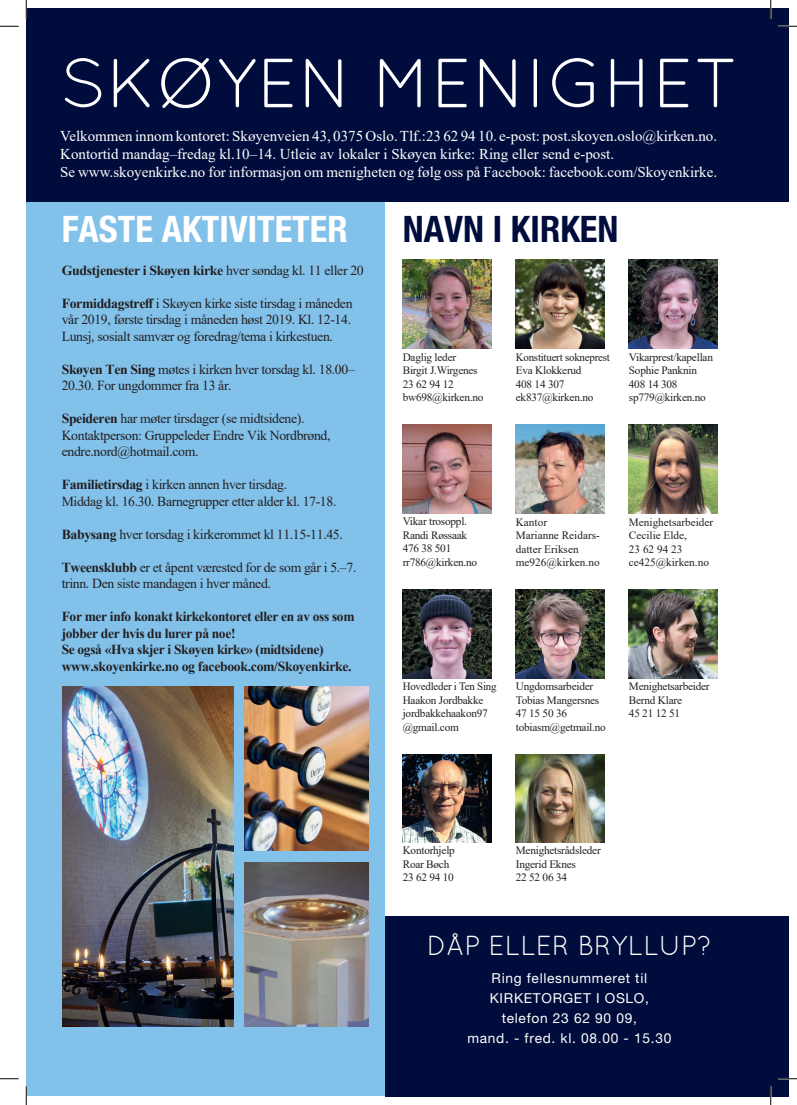
<style>
.page{position:relative;width:797px;height:1105px;background:#fff}
.page>*{position:absolute;margin:0;border:0;box-sizing:border-box;transform-origin:0 0}
.t1{font:69.38px "Quicksand";color:#fff}
.t2{font:700 condensed 36.5px "Helvetica Neue LT Std";color:#fff}
.t3{font:700 condensed 36.5px "Helvetica Neue LT Std";color:#000c3b}
.t4{font:27.5px "Quicksand";color:#fff}
.t5{font:15px/18px "Times New Roman";color:#fff}
.t6{font:13.75px/16.5px "Times New Roman";letter-spacing:-.025em;color:#231f20}
.t7{font:700 13.75px/16.5px "Times New Roman";letter-spacing:-.025em;color:#231f20}
.t8{font:13.75px/20px "Helvetica Neue LT Std";letter-spacing:.05em;color:#fff;text-align:center}
.t9{font:11.25px/13.5px "Times New Roman";letter-spacing:-.02em;color:#231f20}
.t10{font:11.25px/13.5px "Times New Roman";color:#231f20}
.s1{font-weight:400}
.s2{font-weight:700}
</style>
<div class="page">
<div style="left:26px;top:9px;width:359px;height:1087px;background:#82c1ea"></div>
<div style="left:26px;top:9px;width:762px;height:193px;background:#000c3b"></div>
<img style="left:516px;top:260px;width:88px;height:88px">
<img style="left:403px;top:754px;width:88px;height:89px">
<img style="left:629px;top:260px;width:88px;height:88px">
<img style="left:403px;top:425px;width:88px;height:88px">
<img style="left:629px;top:589px;width:88px;height:89px">
<img style="left:516px;top:589px;width:88px;height:89px">
<img style="left:403px;top:589px;width:88px;height:89px">
<img style="left:629px;top:425px;width:88px;height:88px">
<img style="left:516px;top:425px;width:88px;height:88px">
<img style="left:516px;top:754px;width:88px;height:89px">
<div style="left:385px;top:916px;width:403px;height:180px;background:#000c3b"></div>
<img style="left:63px;top:687px;width:170px;height:339px">
<img style="left:245px;top:863px;width:123px;height:163px">
<img style="left:245px;top:687px;width:123px;height:163px">
<img style="left:403px;top:260px;width:88px;height:88px">
<svg style="left:0;top:25px;width:19px;height:2px"></svg>
<svg style="left:778px;top:25px;width:19px;height:2px"></svg>
<svg style="left:0;top:1078px;width:19px;height:1px"></svg>
<svg style="left:778px;top:1078px;width:19px;height:1px"></svg>
<svg style="left:25px;top:0;width:2px;height:19px"></svg>
<svg style="left:25px;top:1086px;width:2px;height:19px"></svg>
<svg style="left:770px;top:0;width:1px;height:19px"></svg>
<svg style="left:770px;top:1086px;width:1px;height:19px"></svg>
<h1 class="t1" style="left:60px;top:43px;width:680px">SKØYEN MENIGHET</h1>
<p class="t5" style="left:60px;top:126px;width:658px">Velkommen innom kontoret: Skøyenveien 43, 0375 Oslo. Tlf.:23 62 94 10. e-post: post.skoyen.oslo@kirken.no.<br>Kontortid mandag–fredag kl.10–14. Utleie av lokaler i Skøyen kirke: Ring eller send e-post.<br>Se www.skoyenkirke.no for informasjon om menigheten og følg oss på Facebook: facebook.com/Skoyenkirke.</p>
<h2 class="t2" style="left:62px;top:206px;width:287px">FASTE AKTIVITETER</h2>
<h2 class="t3" style="left:403px;top:206px;width:217px">NAVN I KIRKEN</h2>
<p class="t7" style="left:62px;top:262px;width:303px">Gudstjenester i Skøyen kirke <span class="s1">hver søndag kl. 11 eller 20</span></p>
<p class="t6" style="left:62px;top:295px;width:292px;text-align:justify"><span class="s2">Formiddagstreff</span> i Skøyen kirke siste tirsdag i måneden vår 2019, første tirsdag i måneden høst 2019. Kl. 12-14.<br>Lunsj, sosialt samvær og foredrag/tema i kirkestuen.</p>
<p class="t6" style="left:62px;top:361px;width:295px"><span class="s2">Skøyen Ten Sing</span> møtes i kirken hver torsdag kl. 18.00–<br>20.30. For ungdommer fra 13 år.</p>
<p class="t6" style="left:62px;top:410px;width:270px"><span class="s2">Speideren</span> har møter tirsdager (se midtsidene).<br>Kontaktperson: Gruppeleder Endre Vik Nordbrønd, endre.nord@hotmail.com.</p>
<p class="t6" style="left:62px;top:476px;width:276px"><span class="s2">Familietirsdag</span> i kirken annen hver tirsdag.<br>Middag kl. 16.30. Barnegrupper etter alder kl. 17-18.</p>
<p class="t6" style="left:62px;top:526px;width:283px"><span class="s2">Babysang</span> hver torsdag i kirkerommet kl 11.15-11.45.</p>
<p class="t6" style="left:62px;top:559px;width:296px"><span class="s2">Tweensklubb</span> er et åpent værested for de som går i 5.–7. trinn. Den siste mandagen i hver måned.</p>
<p class="t7" style="left:62px;top:608px;width:294px">For mer info konakt kirkekontoret eller en av oss som jobber der hvis du lurer på noe!<br>Se også «Hva skjer i Skøyen kirke» (midtsidene) www.skoyenkirke.no og facebook.com/Skoyenkirke.</p>
<p class="t9" style="left:403px;top:350px;width:82px">Daglig leder<br>Birgit J.Wirgenes<br>23 62 94 12 bw698@kirken.no</p>
<p class="t9" style="left:516px;top:350px;width:95px">Konstituert sokneprest<br>Eva Klokkerud<br>408 14 307 ek837@kirken.no</p>
<p class="t9" style="left:629px;top:350px;width:86px">Vikarprest/kapellan<br>Sophie Panknin<br>408 14 308 sp779@kirken.no</p>
<p class="t9" style="left:403px;top:514px;width:76px">Vikar trosoppl.<br>Randi Røssaak<br>476 38 501 rr786@kirken.no</p>
<p class="t10" style="left:516px;top:515px;width:86px">Kantor<br>Marianne Reidars&shy;datter Eriksen me926@kirken.no</p>
<p class="t10" style="left:629px;top:515px;width:86px">Menighetsarbeider<br>Cecilie Elde,<br>23 62 94 23 ce425@kirken.no</p>
<p class="t9" style="left:403px;top:679px;width:95px">Hovedleder i Ten Sing<br>Haakon Jordbakke jordbakkehaakon97 @gmail.com</p>
<p class="t9" style="left:516px;top:679px;width:91px">Ungdomsarbeider<br>Tobias Mangersnes<br>47 15 50 36 tobiasm@getmail.no</p>
<p class="t9" style="left:629px;top:679px;width:82px">Menighetsarbeider<br>Bernd Klare<br>45 21 12 51</p>
<p class="t9" style="left:403px;top:843px;width:54px">Kontorhjelp<br>Roar Bøch<br>23 62 94 10</p>
<p class="t9" style="left:516px;top:843px;width:86px">Menighetsrådsleder<br>Ingerid Eknes<br>22 52 06 34</p>
<h3 class="t4" style="left:427px;top:930px;width:287px">DÅP ELLER BRYLLUP?</h3>
<p class="t8" style="left:467px;top:967px;width:205px">Ring fellesnummeret til<br>KIRKETORGET I OSLO, telefon 23 62 90 09,<br>mand. - fred. kl. 08.00 - 15.30</p>
</div>
